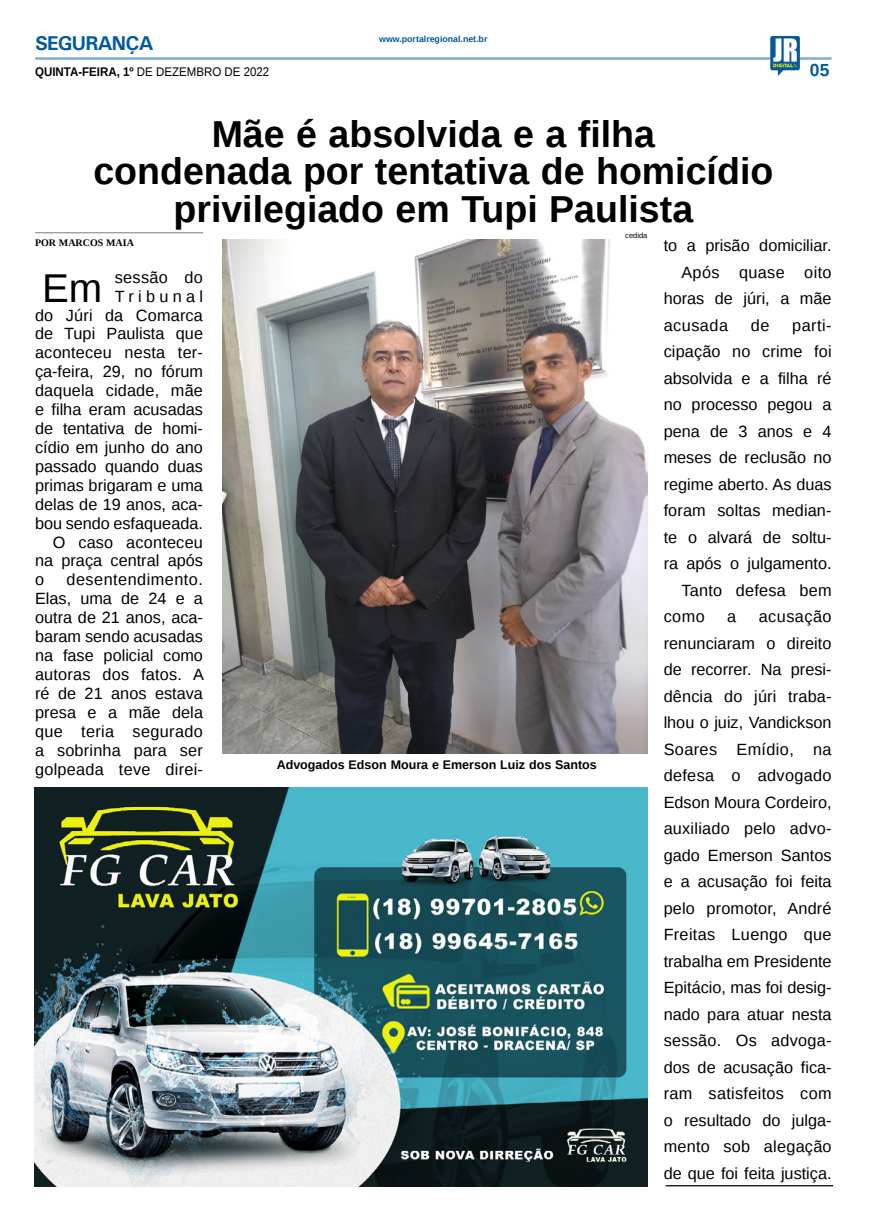
<style>
.page{position:relative;width:869px;height:1223px;background:#fff}
.page>*{position:absolute;margin:0;border:0;box-sizing:border-box;transform-origin:0 0}
.MATÉRIA{font:40.12px "Liberation Sans";color:#000}
.TÍTULO{font:700 37.5px "Liberation Sans";color:#000}
.TITULO_PG{font:700 20px "Univers";letter-spacing:-.04em;color:#005a9e}
.TÍTULO-2{font:700 17.5px "Liberation Sans";color:#005a9e}
.MATÉRIA-2{font:16.25px/26.5px "Liberation Sans";color:#000;text-align:justify}
.LEGENDA{font:700 12.5px "Liberation Sans";color:#000}
.DATA_PG{font:12.5px "Liberation Sans";color:#000;scale:.92 1}
.CRÉDITO_NOME{font:700 10px "Liberation Serif";color:#000}
.DATA_PG-2{font:700 8.75px "Liberation Sans";color:#005a9e}
.CRÉDITO_FOTO{font:7.5px "Liberation Sans";color:#000}
.s1{font-weight:700}
</style>
<div class="page">
<hr style="left:35px;top:57px;width:796px;height:3px;background:#005a9e">
<img style="left:769px;top:36px;width:30px;height:40px">
<img style="left:34px;top:788px;width:613px;height:398px">
<hr style="left:665px;top:1185px;width:167px;height:1px;background:#000">
<img style="left:223px;top:239px;width:424px;height:514px">
<hr style="left:35px;top:232px;width:168px;height:1px;background:#939598">
<p class="TITULO_PG" style="left:35px;top:31px;width:120px">SEGURANÇA</p>
<p class="DATA_PG" style="left:35px;top:65px;width:256px"><span class="s1">QUINTA-FEIRA, 1º</span> DE DEZEMBRO DE 2022</p>
<p class="DATA_PG-2" style="left:379px;top:33px;width:110px">www.portalregional.net.br</p>
<p class="TÍTULO-2" style="left:809px;top:58px;width:21px">05</p>
<p class="TÍTULO" style="left:211px;top:108px;width:444px">Mãe é absolvida e a filha</p>
<p class="TÍTULO" style="left:93px;top:146px;width:681px">condenada por tentativa de homicídio</p>
<p class="TÍTULO" style="left:173px;top:183px;width:521px">privilegiado em Tupi Paulista</p>
<p class="CRÉDITO_NOME" style="left:35px;top:236px;width:100px">POR MARCOS MAIA</p>
<p class="MATÉRIA" style="left:42px;top:265px;width:62px">Em</p>
<p class="CRÉDITO_FOTO" style="left:625px;top:231px;width:24px">cedida</p>
<p class="MATÉRIA-2" style="left:663px;top:233px;width:169px">to a prisão domiciliar.</p>
<p class="MATÉRIA-2" style="left:663px;top:260px;width:169px;text-indent:18px">Após quase oito horas de júri, a mãe acusada</p>
<p class="MATÉRIA-2" style="left:35px;top:268px;width:169px;line-height:18.9px;text-align:right">sessão do<br>Tribunal<br>do Júri da Comarca de Tupi Paulista que aconteceu nesta ter&shy;ça-feira, 29, no fórum daquela cidade, mãe e filha eram acusadas de tentativa de homi&shy;cídio em junho do ano passado quando duas primas brigaram e uma delas de 19 anos, aca&shy;bou sendo esfaqueada.</p>
<p class="MATÉRIA-2" style="left:35px;top:533px;width:169px;line-height:18.9px;text-indent:18px">O caso aconteceu na praça central após o</p>
<p class="MATÉRIA-2" style="left:663px;top:313px;width:169px;text-indent:128px">parti&shy;cipação no crime foi absolvida e a filha ré no processo pegou a pena de 3 anos e 4 meses de reclusão no regime aberto. As duas foram soltas median&shy;te o alvará de soltu&shy;ra após o julgamento.</p>
<p class="MATÉRIA-2" style="left:663px;top:577px;width:169px;text-indent:18px">Tanto defesa bem como</p>
<p class="MATÉRIA-2" style="left:750px;top:313px;width:20px">de</p>
<p class="MATÉRIA-2" style="left:35px;top:571px;width:170px;line-height:18.9px;text-indent:31px">desentendimento.<br>Elas, uma de 24 e a outra de 21 anos, aca&shy;baram sendo acusadas na fase policial como autoras dos fatos. A ré de 21 anos estava presa e a mãe dela que teria segurado a sobrinha para ser golpeada teve direi-</p>
<p class="MATÉRIA-2" style="left:663px;top:604px;width:169px;text-indent:95px">acusação renunciaram o direito de recorrer. Na presi&shy;dência do júri traba&shy;lhou o juiz, Vandickson Soares Emídio, na defesa o advogado Edson Moura Cordeiro, auxiliado pelo advo&shy;gado Emerson Santos e a acusação foi feita pelo promotor, André Freitas Luengo que trabalha em Presidente Epitácio, mas foi desig&shy;nado para atuar nesta sessão. Os advoga&shy;dos de acusação fica&shy;ram satisfeitos com o resultado do julga&shy;mento sob alegação de que foi feita justiça.</p>
<p class="MATÉRIA-2" style="left:727px;top:604px;width:11px">a</p>
<p class="LEGENDA" style="left:276px;top:755px;width:321px">Advogados Edson Moura e Emerson Luiz dos Santos</p>
</div>
